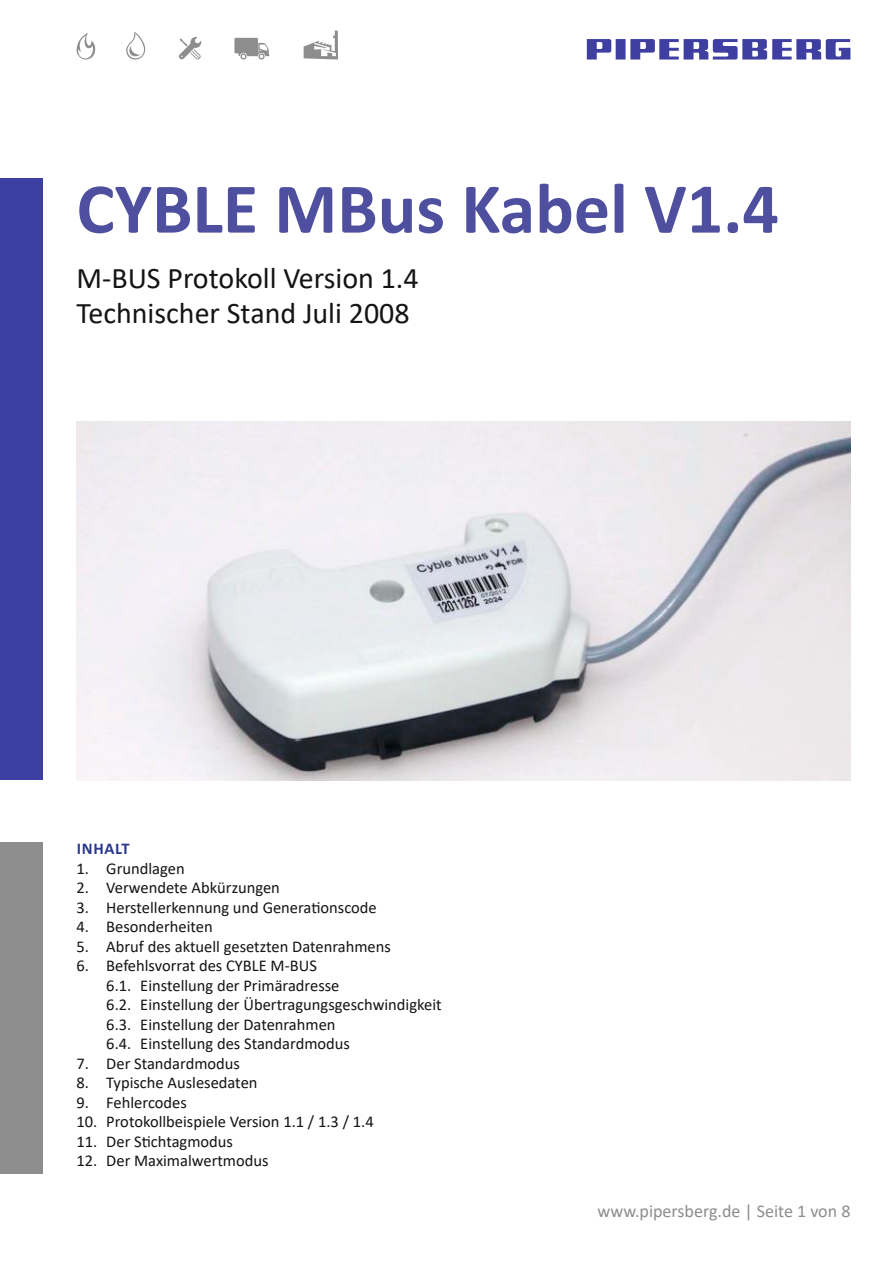
<style>
.page{position:relative;width:893px;height:1263px;background:#fff}
.page>*{position:absolute;margin:0;border:0;box-sizing:border-box;transform-origin:0 0}
.TITEL_H1{font:700 72px "Calibri";color:#4e4f9f}
.TITEL_H2{font:30px "Calibri";color:#131413}
.t1{font:18px "Calibri";color:#8d8d8d}
.t2{font:16.5px "Calibri";color:#131413}
.t3{font:700 16.5px "Calibri";letter-spacing:.04em;color:#2c3891}
</style>
<div class="page">
<svg style="left:77px;top:32px;width:19px;height:28px"></svg>
<svg style="left:126px;top:32px;width:20px;height:28px"></svg>
<svg style="left:179px;top:37px;width:22px;height:23px"></svg>
<svg style="left:234px;top:38px;width:36px;height:22px"></svg>
<svg style="left:304px;top:31px;width:34px;height:29px"></svg>
<svg style="left:587px;top:39px;width:263px;height:21px"></svg>
<div style="left:0;top:179px;width:43px;height:601px;background:#3d3fa2"></div>
<div style="left:0;top:842px;width:43px;height:332px;background:#8d8d8d"></div>
<img style="left:77px;top:421px;width:773px;height:359px">
<p class="TITEL_H1" style="left:77px;top:158px;width:704px">CYBLE MBus Kabel V1.4</p>
<p class="TITEL_H2" style="left:77px;top:258px;width:344px">M-BUS Protokoll Version 1.4</p>
<p class="TITEL_H2" style="left:77px;top:292px;width:335px">Technischer Stand Juli 2008</p>
<h1 class="t3" style="left:77px;top:837px;width:54px">INHALT</h1>
<p class="t2" style="left:77px;top:857px;width:110px">1. Grundlagen</p>
<p class="t2" style="left:77px;top:876px;width:205px">2. Verwendete Abkürzungen</p>
<p class="t2" style="left:77px;top:896px;width:302px">3. Herstellerkennung und Generationscode</p>
<p class="t2" style="left:77px;top:915px;width:138px">4. Besonderheiten</p>
<p class="t2" style="left:77px;top:935px;width:316px">5. Abruf des aktuell gesetzten Datenrahmens</p>
<p class="t2" style="left:77px;top:954px;width:242px">6. Befehlsvorrat des CYBLE M-BUS</p>
<p class="t2" style="left:106px;top:974px;width:235px">6.1. Einstellung der Primäradresse</p>
<p class="t2" style="left:106px;top:993px;width:337px">6.2. Einstellung der Übertragungsgeschwindigkeit</p>
<p class="t2" style="left:106px;top:1013px;width:231px">6.3. Einstellung der Datenrahmen</p>
<p class="t2" style="left:106px;top:1032px;width:245px">6.4. Einstellung des Standardmodus</p>
<p class="t2" style="left:77px;top:1052px;width:165px">7. Der Standardmodus</p>
<p class="t2" style="left:77px;top:1071px;width:182px">8. Typische Auslesedaten</p>
<p class="t2" style="left:77px;top:1091px;width:112px">9. Fehlercodes</p>
<p class="t2" style="left:77px;top:1110px;width:299px">10. Protokollbeispiele Version 1.1 / 1.3 / 1.4</p>
<p class="t2" style="left:77px;top:1130px;width:158px">11. Der Stichtagmodus</p>
<p class="t2" style="left:77px;top:1149px;width:194px">12. Der Maximalwertmodus</p>
<p class="t1" style="left:597px;top:1198px;width:254px">www.pipersberg.de | Seite 1 von 8</p>
</div>
